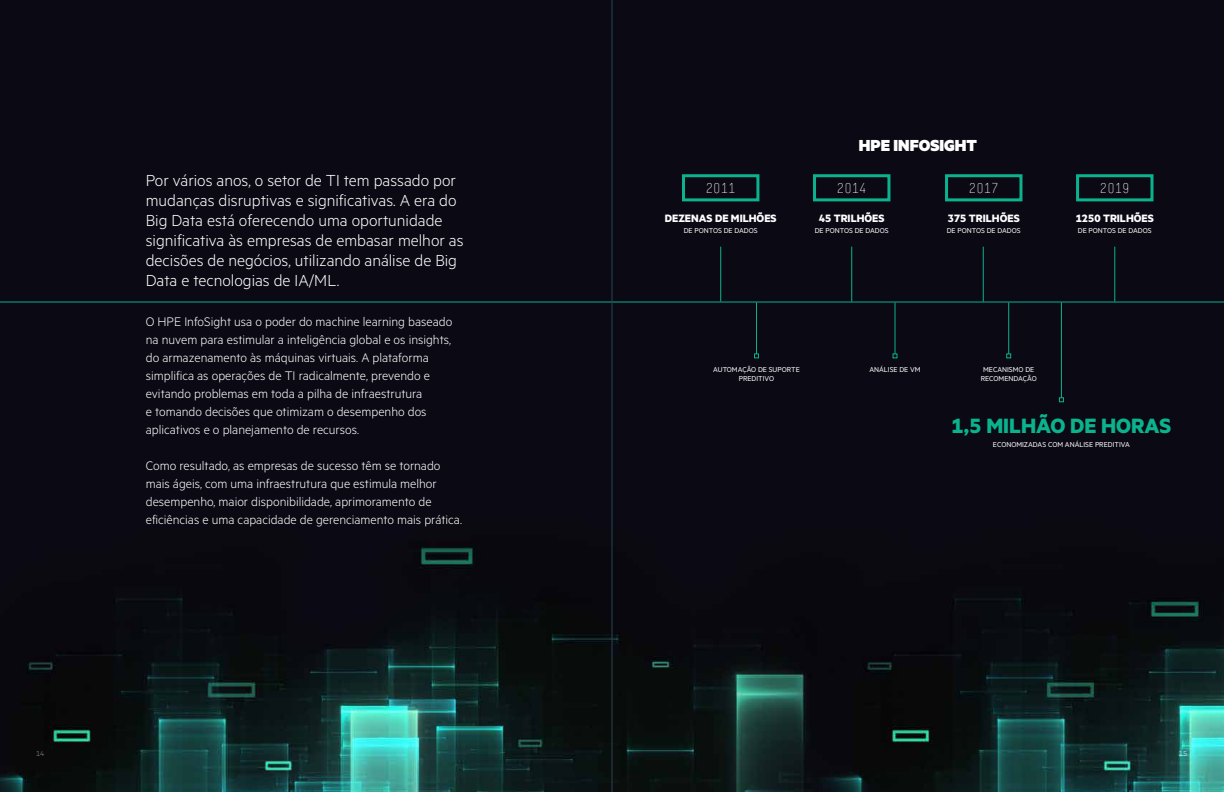
<style>
.page{position:relative;width:1224px;height:792px;background:#fff}
.page>*{position:absolute;margin:0;border:0;box-sizing:border-box;transform-origin:0 0}
.t1{font:700 23.3px "Metric HPE";color:#0ab38d}
.t2{font:300 18px/20px "Metric HPE";color:#fff}
.t3{font:900 18px "Metric HPE";color:#fff}
.t4{font:300 14px/18px "Metric HPE";color:#fff}
.t5{font:300 14px "HPE Simple TT";color:#fff}
.t6{font:700 12px "Metric HPE";color:#fff}
.t7{font:8px/9.6px "Metric HPE";color:#fff;text-align:center}
.t8{font:300 8px "Metric HPE";color:#8e99a1}
.t9{font:300 8px "Metric HPE";color:#fff}
</style>
<div class="page">
<img style="left:0;top:0;width:1224px;height:792px">
<hr style="left:0;top:302px;width:1224px;height:1px;background:#0ab38d">
<div style="left:682px;top:174px;width:77px;height:27px;border:3px solid #0ab38d"></div>
<div style="left:1076px;top:174px;width:78px;height:27px;border:3px solid #0ab38d"></div>
<div style="left:945px;top:174px;width:77px;height:27px;border:3px solid #0ab38d"></div>
<div style="left:813px;top:174px;width:77px;height:27px;border:3px solid #0ab38d"></div>
<hr style="left:720px;top:247px;width:1px;height:55px;background:#0ab38d">
<hr style="left:756px;top:303px;width:1px;height:51px;background:#0ab38d">
<svg style="left:754px;top:353px;width:5px;height:5px"></svg>
<hr style="left:894px;top:303px;width:2px;height:51px;background:#0ab38d">
<svg style="left:892px;top:353px;width:6px;height:5px"></svg>
<hr style="left:1008px;top:303px;width:1px;height:51px;background:#0ab38d">
<svg style="left:1006px;top:353px;width:5px;height:5px"></svg>
<hr style="left:1061px;top:303px;width:1px;height:95px;background:#0ab38d">
<svg style="left:1059px;top:397px;width:5px;height:5px"></svg>
<hr style="left:851px;top:247px;width:1px;height:55px;background:#0ab38d">
<hr style="left:983px;top:247px;width:1px;height:55px;background:#0ab38d">
<hr style="left:1114px;top:247px;width:1px;height:55px;background:#0ab38d">
<hr style="left:612px;top:0;width:1px;height:792px;background:#284356">
<p class="t2" style="left:146px;top:170px;width:319px">Por vários anos, o setor de TI tem passado por mudanças disruptivas e significativas. A era do Big Data está oferecendo uma oportunidade significativa às empresas de embasar melhor as decisões de negócios, utilizando análise de Big Data e tecnologias de IA/ML.</p>
<p class="t4" style="left:146px;top:312px;width:308px">O HPE InfoSight usa o poder do machine learning baseado na nuvem para estimular a inteligência global e os insights, do armazenamento às máquinas virtuais. A plataforma simplifica as operações de TI radicalmente, prevendo e evitando problemas em toda a pilha de infraestrutura<br>e tomando decisões que otimizam o desempenho dos aplicativos e o planejamento de recursos.</p>
<p class="t4" style="left:146px;top:456px;width:318px">Como resultado, as empresas de sucesso têm se tornado mais ágeis, com uma infraestrutura que estimula melhor desempenho, maior disponibilidade, aprimoramento de eficiências e uma capacidade de gerenciamento mais prática.</p>
<p class="t3" style="left:859px;top:134px;width:120px">HPE INFOSIGHT</p>
<p class="t5" style="left:706px;top:180px;width:31px">2011</p>
<p class="t6" style="left:665px;top:211px;width:113px">DEZENAS DE MILHÕES</p>
<p class="t6" style="left:819px;top:211px;width:67px">45 TRILHÕES</p>
<p class="t6" style="left:948px;top:211px;width:73px">375 TRILHÕES</p>
<p class="t6" style="left:1076px;top:211px;width:80px">1250 TRILHÕES</p>
<p class="t5" style="left:837px;top:180px;width:31px">2014</p>
<p class="t5" style="left:969px;top:180px;width:31px">2017</p>
<p class="t5" style="left:1100px;top:180px;width:31px">2019</p>
<p class="t7" style="left:684px;top:226px;width:75px">DE PONTOS DE DADOS</p>
<p class="t7" style="left:815px;top:226px;width:75px">DE PONTOS DE DADOS</p>
<p class="t7" style="left:947px;top:226px;width:75px">DE PONTOS DE DADOS</p>
<p class="t7" style="left:1078px;top:226px;width:75px">DE PONTOS DE DADOS</p>
<p class="t7" style="left:713px;top:364px;width:88px">AUTOMAÇÃO DE SUPORTE<br>PREDITIVO</p>
<p class="t7" style="left:869px;top:364px;width:53px">ANÁLISE DE VM</p>
<p class="t7" style="left:981px;top:364px;width:57px">MECANISMO DE<br>RECOMENDAÇÃO</p>
<h1 class="t1" style="left:951px;top:412px;width:221px">1,5 MILHÃO DE HORAS</h1>
<p class="t7" style="left:993px;top:440px;width:138px">ECONOMIZADAS COM ANÁLISE PREDITIVA</p>
<p class="t8" style="left:36px;top:749px;width:10px">14</p>
<p class="t9" style="left:1179px;top:749px;width:10px">15</p>
</div>
